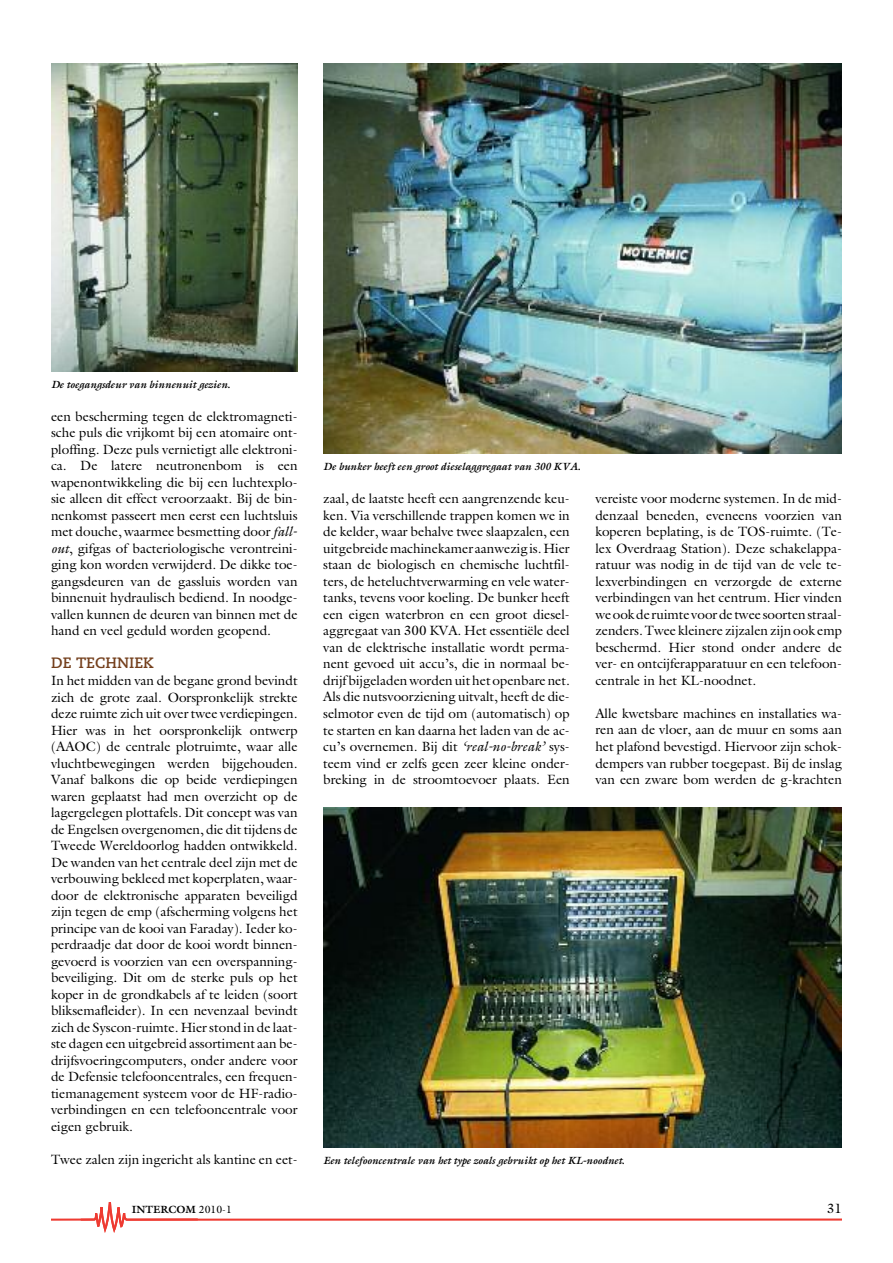
<style>
.page{position:relative;width:893px;height:1263px;background:#fff}
.page>*{position:absolute;margin:0;border:0;box-sizing:border-box;transform-origin:0 0}
.t1{font:700 15px "Caecilia";color:#743f1c}
.t2{font:13.5px/16.5px "Galliard";color:#000;text-align:justify}
.t3{font:italic 700 10.5px "Galliard";color:#000}
.t4{font:700 10.5px "Galliard";color:#000}
.s1{font-style:italic}
.s2{font-weight:400}
</style>
<div class="page">
<svg style="left:51px;top:1202px;width:791px;height:31px"></svg>
<img style="left:51px;top:64px;width:247px;height:307px">
<img style="left:323px;top:64px;width:519px;height:390px">
<img style="left:323px;top:808px;width:519px;height:339px">
<p class="t3" style="left:51px;top:378px;width:181px">De toegangsdeur van binnenuit gezien.</p>
<p class="t2" style="left:51px;top:408px;width:248px">een bescherming tegen de elektromagneti&shy;sche puls die vrijkomt bij een atomaire ont&shy;ploffing. Deze puls vernietigt alle elektroni&shy;ca. De latere neutronenbom is een wapenontwikkeling die bij een luchtexplo&shy;sie alleen dit effect veroorzaakt. Bij de bin&shy;nenkomst passeert men eerst een luchtsluis met douche, waarmee besmetting door <span class="s1">fall&shy;out</span>, gifgas of bacteriologische verontreini&shy;ging kon worden verwijderd. De dikke toe&shy;gangsdeuren van de gassluis worden van binnenuit hydraulisch bediend. In noodge&shy;vallen kunnen de deuren van binnen met de hand en veel geduld worden geopend.</p>
<p class="t1" style="left:51px;top:657px;width:104px">DE TECHNIEK</p>
<p class="t2" style="left:51px;top:672px;width:248px">In het midden van de begane grond bevindt zich de grote zaal. Oorspronkelijk strekte deze ruimte zich uit over twee verdiepingen.<br>Hier was in het oorspronkelijk ontwerp (AAOC) de centrale plotruimte, waar alle vluchtbewegingen werden bijgehouden.<br>Vanaf balkons die op beide verdiepingen waren geplaatst had men overzicht op de lagergelegen plottafels. Dit concept was van de Engelsen overgenomen, die dit tijdens de Tweede Wereldoorlog hadden ontwikkeld.<br>De wanden van het centrale deel zijn met de verbouwing bekleed met koperplaten, waar&shy;door de elektronische apparaten beveiligd zijn tegen de emp (afscherming volgens het principe van de kooi van Faraday). Ieder ko&shy;perdraadje dat door de kooi wordt binnen&shy;gevoerd is voorzien van een overspanning&shy;beveiliging. Dit om de sterke puls op het koper in de grondkabels af te leiden (soort bliksemafleider). In een nevenzaal bevindt zich de Syscon-ruimte. Hier stond in de laat&shy;ste dagen een uitgebreid assortiment aan be&shy;drijfsvoeringcomputers, onder andere voor de Defensie telefooncentrales, een frequen&shy;tiemanagement systeem voor de HF-radio&shy;verbindingen en een telefooncentrale voor eigen gebruik.</p>
<p class="t2" style="left:51px;top:1150px;width:248px">Twee zalen zijn ingericht als kantine en eet-</p>
<p class="t3" style="left:323px;top:461px;width:259px">De bunker heeft een groot dieselaggregaat van 300 KVA.</p>
<p class="t2" style="left:323px;top:490px;width:248px">zaal, de laatste heeft een aangrenzende keu&shy;ken. Via verschillende trappen komen we in de kelder, waar behalve twee slaapzalen, een uitgebreidemachinekamer aanwezigis.Hier staan de biologisch en chemische luchtfil&shy;ters, de heteluchtverwarming en vele water&shy;tanks, tevens voor koeling. De bunker heeft een eigen waterbron en een groot diesel&shy;aggregaat van 300 KVA. Het essentiële deel van de elektrische installatie wordt perma&shy;nent gevoed uit accu’s, die in normaal be&shy;drijf bijgeladenworden uit het openbare net.<br>Als die nutsvoorziening uitvalt, heeft de die&shy;selmotor even de tijd om (automatisch) op te starten en kan daarna het laden van de ac&shy;cu’s overnemen. Bij dit <span class="s1">‘real-no-break’</span> sys&shy;teem vind er zelfs geen zeer kleine onder&shy;breking in de stroomtoevoer plaats. Een</p>
<p class="t2" style="left:595px;top:490px;width:248px">vereiste voor moderne systemen. In de mid&shy;denzaal beneden, eveneens voorzien van koperen beplating, is de TOS-ruimte. (Te&shy;lex Overdraag Station). Deze schakelappa&shy;ratuur was nodig in de tijd van de vele te&shy;lexverbindingen en verzorgde de externe verbindingen van het centrum. Hier vinden weookde ruimte voorde twee soortenstraal&shy;zenders.Twee kleinere zijzalen zijn ook emp beschermd. Hier stond onder andere de ver- en ontcijferapparatuur en een telefoon&shy;centrale in het KL-noodnet.</p>
<p class="t2" style="left:595px;top:705px;width:248px">Alle kwetsbare machines en installaties wa&shy;ren aan de vloer, aan de muur en soms aan het plafond bevestigd. Hiervoor zijn schok&shy;dempers van rubber toegepast. Bij de inslag van een zware bom werden de g-krachten</p>
<p class="t3" style="left:323px;top:1154px;width:303px">Een telefooncentrale van het type zoals gebruikt op het KL-noodnet.</p>
<p class="t4" style="left:132px;top:1203px;width:102px">INTERCOM <span class="s2">2010-1</span></p>
<p class="t2" style="left:827px;top:1200px;width:17px">31</p>
</div>
